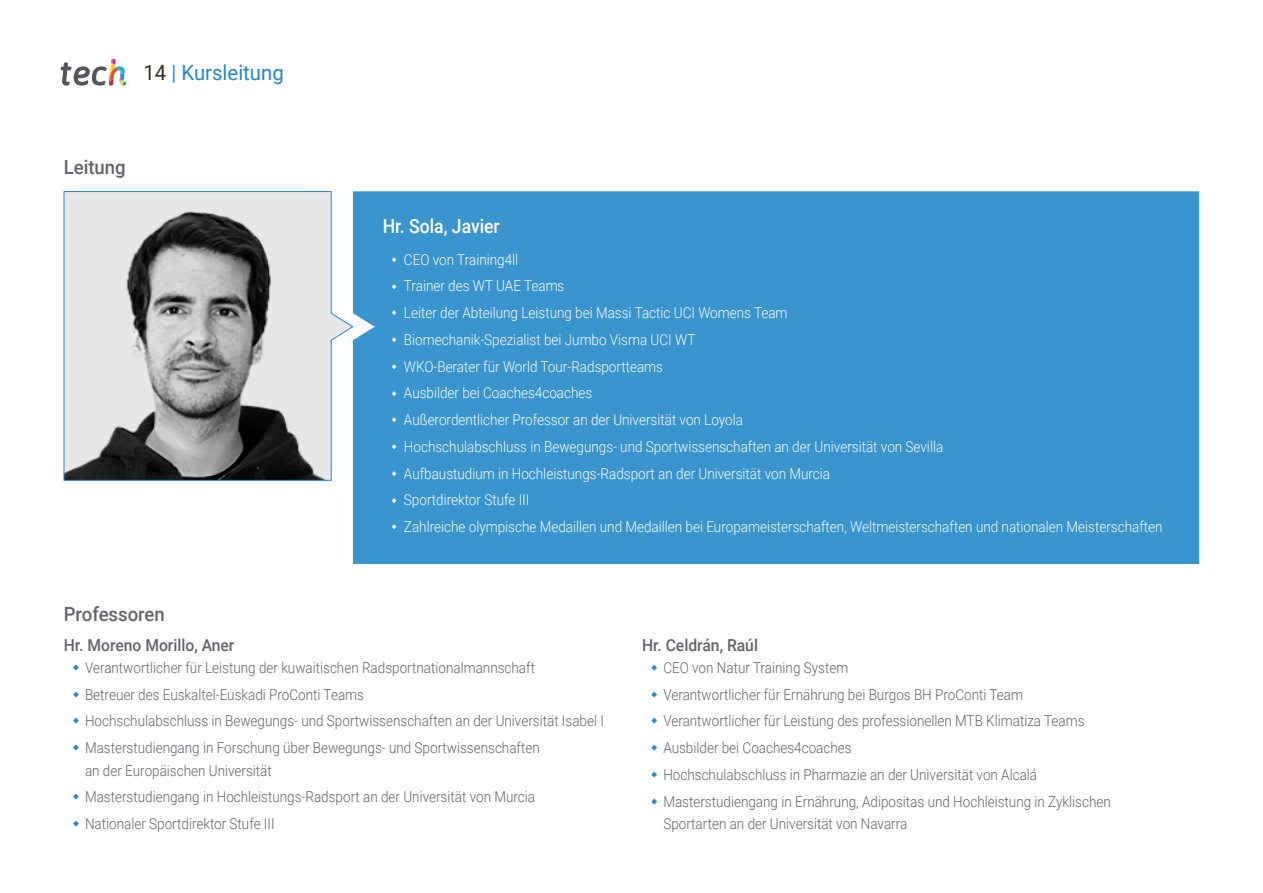
<style>
.page{position:relative;width:1263px;height:893px;background:#fff}
.page>*{position:absolute;margin:0;border:0;box-sizing:border-box;transform-origin:0 0}
.t1{font:21px "Roboto";color:#2488c9}
.t2{font:500 19.5px "Roboto";color:#61646a;scale:.95 1}
.t3{font:500 19.5px "Roboto";color:#fff;scale:.9 1}
.t4{font:500 16.5px "Roboto";color:#61646a;scale:.95 1}
.t5{font:300 15px/26.7px "Roboto";color:#61646a;scale:.9 1}
.t6{font:300 15px/26.7px "Roboto";color:#fff;scale:.9 1}
.s1{color:#312e20}
</style>
<div class="page">
<svg style="left:61px;top:59px;width:65px;height:27px"></svg>
<div style="left:353px;top:191px;width:846px;height:373px;background:#3a94ce"></div>
<svg style="left:64px;top:191px;width:289px;height:290px;background:#afb0b1"></svg>
<svg style="left:392px;top:257px;width:5px;height:5px"></svg>
<svg style="left:392px;top:284px;width:5px;height:5px"></svg>
<svg style="left:392px;top:310px;width:5px;height:5px"></svg>
<svg style="left:392px;top:337px;width:5px;height:5px"></svg>
<svg style="left:392px;top:364px;width:5px;height:5px"></svg>
<svg style="left:392px;top:391px;width:5px;height:5px"></svg>
<svg style="left:392px;top:417px;width:5px;height:5px"></svg>
<svg style="left:392px;top:444px;width:5px;height:5px"></svg>
<svg style="left:392px;top:471px;width:5px;height:5px"></svg>
<svg style="left:392px;top:498px;width:5px;height:5px"></svg>
<svg style="left:392px;top:524px;width:5px;height:5px"></svg>
<h1 class="t1" style="left:144px;top:57px;width:142px"><span class="s1">14</span> | Kursleitung</h1>
<h2 class="t2" style="left:64px;top:154px;width:67px">Leitung</h2>
<h2 class="t3" style="left:383px;top:212px;width:132px">Hr. Sola, Javier</h2>
<p class="t6" style="left:404px;top:245px;width:844px">CEO von Training4ll<br>Trainer des WT UAE Teams<br>Leiter der Abteilung Leistung bei Massi Tactic UCI Womens Team<br>Biomechanik-Spezialist bei Jumbo Visma UCI WT<br>WKO-Berater für World Tour-Radsportteams<br>Ausbilder bei Coaches4coaches<br>Außerordentlicher Professor an der Universität von Loyola<br>Hochschulabschluss in Bewegungs- und Sportwissenschaften an der Universität von Sevilla<br>Aufbaustudium in Hochleistungs-Radsport an der Universität von Murcia<br>Sportdirektor Stufe III<br>Zahlreiche olympische Medaillen und Medaillen bei Europameisterschaften, Weltmeisterschaften und nationalen Meisterschaften</p>
<h2 class="t2" style="left:64px;top:601px;width:108px">Professoren</h2>
<p class="t4" style="left:64px;top:633px;width:181px">Hr. Moreno Morillo, Aner</p>
<p class="t5" style="left:85px;top:654px;width:578px">Verantwortlicher für Leistung der kuwaitischen Radsportnationalmannschaft<br>Betreuer des Euskaltel-Euskadi ProConti Teams<br>Hochschulabschluss in Bewegungs- und Sportwissenschaften an der Universität Isabel I Masterstudiengang in Forschung über Bewegungs- und Sportwissenschaften</p>
<p class="t5" style="left:85px;top:756px;width:501px">an der Europäischen Universität<br>Masterstudiengang in Hochleistungs-Radsport an der Universität von Murcia<br>Nationaler Sportdirektor Stufe III</p>
<p class="t4" style="left:642px;top:633px;width:123px">Hr. Celdrán, Raúl</p>
<p class="t5" style="left:663px;top:654px;width:499px">CEO von Natur Training System<br>Verantwortlicher für Ernährung bei Burgos BH ProConti Team Verantwortlicher für Leistung des professionellen MTB Klimatiza Teams Ausbilder bei Coaches4coaches<br>Hochschulabschluss in Pharmazie an der Universität von Alcalá Masterstudiengang in Ernährung, Adipositas und Hochleistung in Zyklischen</p>
<p class="t5" style="left:663px;top:810px;width:273px">Sportarten an der Universität von Navarra</p>
</div>
